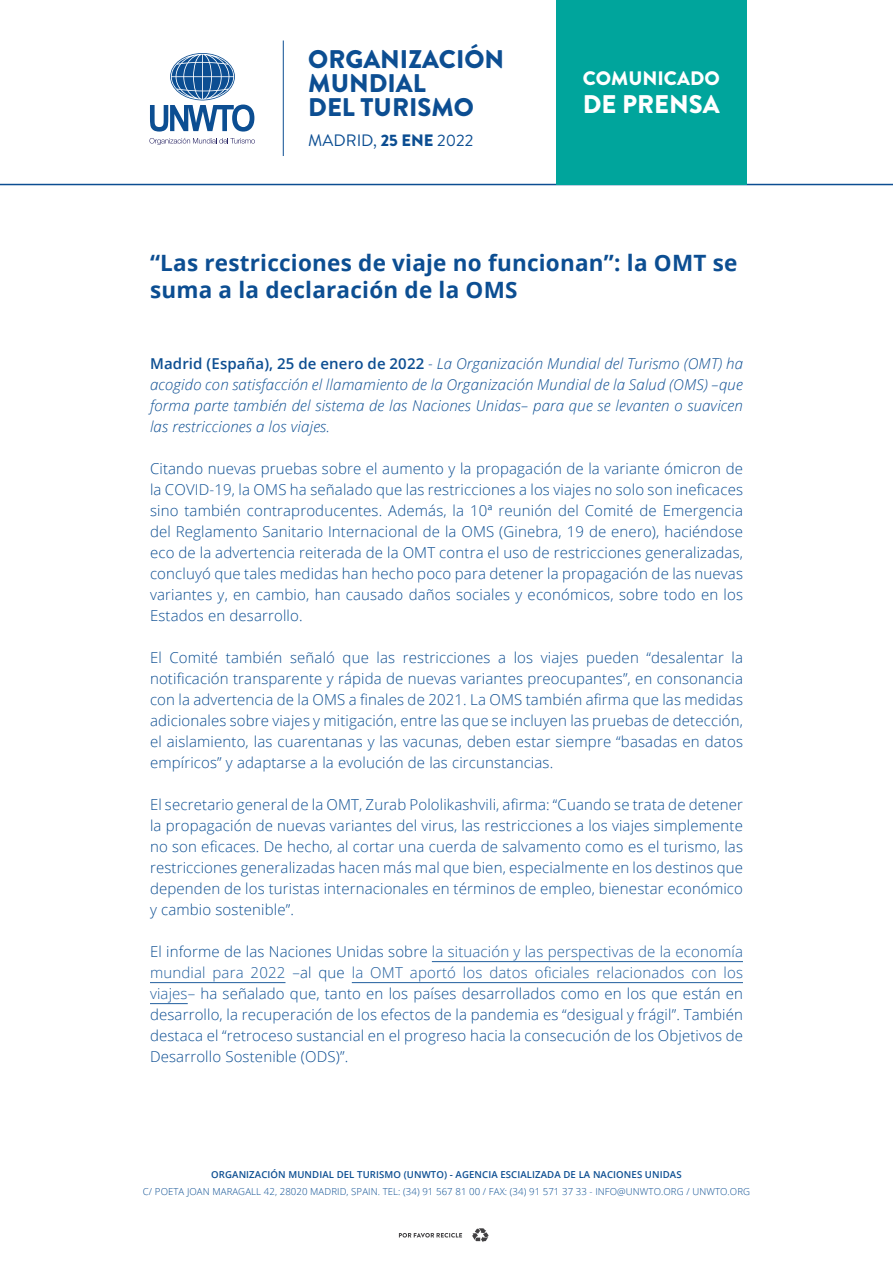
<style>
.page{position:relative;width:893px;height:1263px;background:#fff}
.page>*{position:absolute;margin:0;border:0;box-sizing:border-box;transform-origin:0 0}
.t1{font:900 25.5px/24px "Brandon Grotesque";color:#0c4e92}
.t2{font:900 25.5px "Brandon Grotesque";color:#fff}
.t3{font:700 22.5px/27px "Open Sans";letter-spacing:.01em;color:#0c4e92}
.t4{font:900 19.5px "Brandon Grotesque";color:#fff}
.t5{font:16.5px "Brandon Grotesque";color:#0c4e92}
.t6{font:300 15px/21px "Open Sans";letter-spacing:.01em;color:#0c4e92;text-align:justify}
.t7{font:italic 300 15px/21px "Open Sans";letter-spacing:.01em;color:#0c4e92;text-align:justify}
.t8{font:300 9.6px "Open Sans";letter-spacing:.01em;color:#0c4e92}
.t9{font:600 9.6px "Open Sans";letter-spacing:.01em;color:#0c4e92}
.s1{font-weight:900}
.s2{font-weight:600;font-style:normal}
.s3{color:#215e9e}
</style>
<div class="page">
<svg style="left:399px;top:1233px;width:63px;height:4px"></svg>
<svg style="left:472px;top:1228px;width:17px;height:14px"></svg>
<hr style="left:0;top:184px;width:893px;height:1px;background:#0c4e92">
<hr style="left:283px;top:41px;width:1px;height:115px;background:#0c4e92">
<div style="left:556px;top:0;width:190px;height:185px;background:#00a59c"></div>
<hr style="left:432px;top:961px;width:311px;height:1px;background:#215e9e">
<hr style="left:150px;top:982px;width:135px;height:1px;background:#215e9e">
<hr style="left:352px;top:982px;width:391px;height:1px;background:#215e9e">
<hr style="left:150px;top:1003px;width:38px;height:1px;background:#215e9e">
<svg style="left:149px;top:138px;width:106px;height:7px"></svg>
<svg style="left:150px;top:53px;width:104px;height:79px"></svg>
<h1 class="t1" style="left:308px;top:48px;width:198px">ORGANIZACIÓN<br>MUNDIAL<br>DEL TURISMO</h1>
<p class="t5" style="left:308px;top:129px;width:167px">MADRID, <span class="s1">25 ENE</span> 2022</p>
<h3 class="t4" style="left:583px;top:65px;width:138px">COMUNICADO</h3>
<h1 class="t2" style="left:583px;top:86px;width:138px">DE PRENSA</h1>
<h2 class="t3" style="left:150px;top:249px;width:589px">“Las restricciones de viaje no funcionan”: la OMT se suma a la declaración de la OMS</h2>
<p class="t7" style="left:150px;top:353px;width:594px"><span class="s2">Madrid (España), 25 de enero de 2022</span> - La Organización Mundial del Turismo (OMT) ha acogido con satisfacción el llamamiento de la Organización Mundial de la Salud (OMS) –que forma parte también del sistema de las Naciones Unidas– para que se levanten o suavicen las restricciones a los viajes.</p>
<p class="t6" style="left:150px;top:458px;width:594px">Citando nuevas pruebas sobre el aumento y la propagación de la variante ómicron de la COVID-19, la OMS ha señalado que las restricciones a los viajes no solo son ineficaces sino también contraproducentes. Además, la 10ª reunión del Comité de Emergencia del Reglamento Sanitario Internacional de la OMS (Ginebra, 19 de enero), haciéndose eco de la advertencia reiterada de la OMT contra el uso de restricciones generalizadas, concluyó que tales medidas han hecho poco para detener la propagación de las nuevas variantes y, en cambio, han causado daños sociales y económicos, sobre todo en los Estados en desarrollo.</p>
<p class="t6" style="left:150px;top:647px;width:595px">El Comité también señaló que las restricciones a los viajes pueden “desalentar la notificación transparente y rápida de nuevas variantes preocupantes”, en consonancia con la advertencia de la OMS a finales de 2021. La OMS también afirma que las medidas adicionales sobre viajes y mitigación, entre las que se incluyen las pruebas de detección, el aislamiento, las cuarentanas y las vacunas, deben estar siempre “basadas en datos empíricos” y adaptarse a la evolución de las circunstancias.</p>
<p class="t6" style="left:150px;top:794px;width:594px">El secretario general de la OMT, Zurab Pololikashvili, afirma: “Cuando se trata de detener la propagación de nuevas variantes del virus, las restricciones a los viajes simplemente no son eficaces. De hecho, al cortar una cuerda de salvamento como es el turismo, las restricciones generalizadas hacen más mal que bien, especialmente en los destinos que dependen de los turistas internacionales en términos de empleo, bienestar económico y cambio sostenible”.</p>
<p class="t6" style="left:150px;top:941px;width:594px">El informe de las Naciones Unidas sobre <span class="s3">la situación y las perspectivas de la economía mundial para 2022</span> –al que <span class="s3">la OMT aportó los datos oficiales relacionados con los viajes</span>– ha señalado que, tanto en los países desarrollados como en los que están en desarrollo, la recuperación de los efectos de la pandemia es “desigual y frágil”. También destaca el “retroceso sustancial en el progreso hacia la consecución de los Objetivos de Desarrollo Sostenible (ODS)”.</p>
<p class="t9" style="left:211px;top:1168px;width:472px">ORGANIZACIÓN MUNDIAL DEL TURISMO (UNWTO) - AGENCIA ESCIALIZADA DE LA NACIONES UNIDAS</p>
<p class="t8" style="left:143px;top:1185px;width:609px">C/ POETA JOAN MARAGALL 42, 28020 MADRID, SPAIN. TEL: (34) 91 567 81 00 / FAX: (34) 91 571 37 33 - INFO@UNWTO.ORG / UNWTO.ORG</p>
</div>
